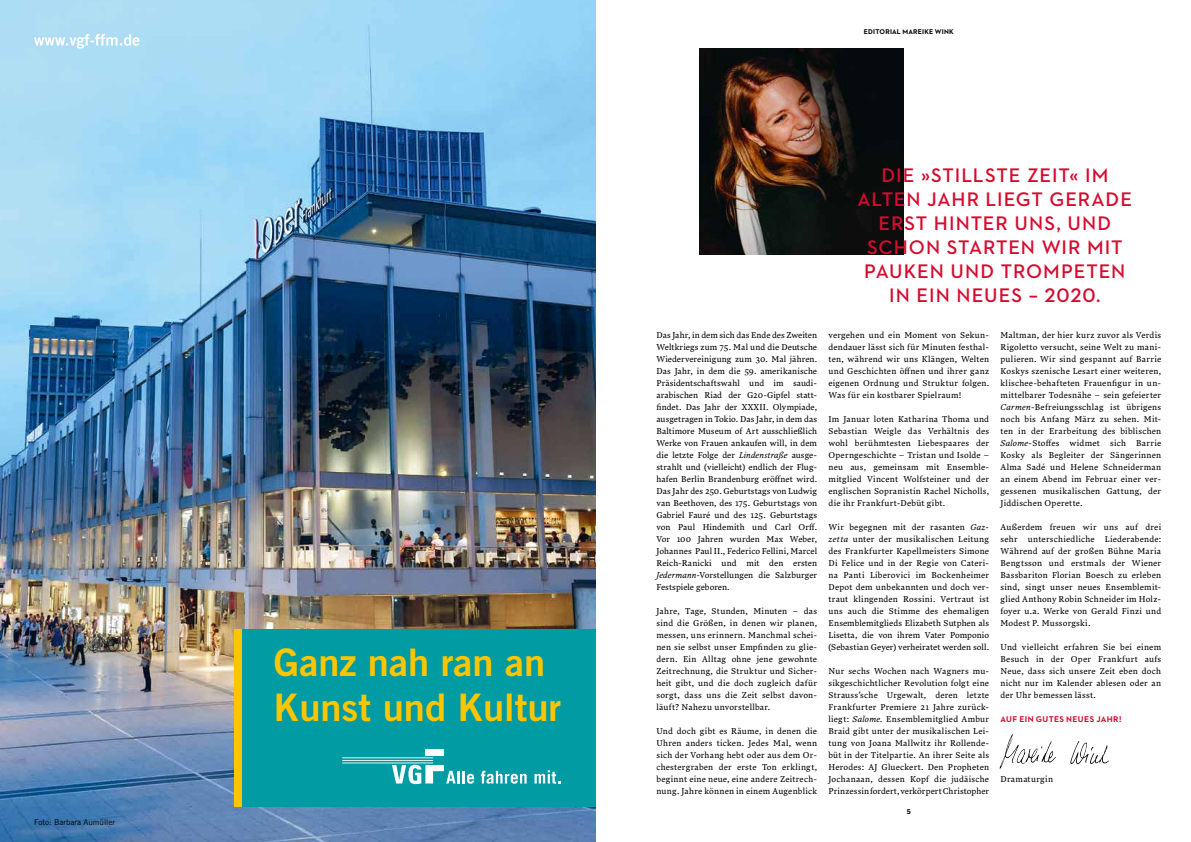
<style>
.page{position:relative;width:1191px;height:842px;background:#fff}
.page>*{position:absolute;margin:0;border:0;box-sizing:border-box;transform-origin:0 0}
.t1{font:38px/45px "Trade Gothic Bold Two";color:#fdc500}
.t2{font:600 20px/24px "Neutraface 2 Text";letter-spacing:.04em;color:#d50c2f;text-align:center}
.t3{font:8.5px/12px "Lava Std";letter-spacing:.02em;color:#000;text-align:justify}
.t4{font:700 8.5px "Neutraface 2 Text";letter-spacing:.045em;color:#d50c2f}
.t5{font:8px "Trade Gothic";color:#000}
.t6{font:700 7px "Neutraface 2 Text";letter-spacing:.03em;color:#000}
.s1{font-style:italic}
</style>
<div class="page">
<img style="left:699px;top:48px;width:204px;height:206px">
<img style="left:0;top:0;width:595px;height:842px">
<div style="left:241px;top:629px;width:354px;height:178px;background:#009ba3"></div>
<div style="left:234px;top:629px;width:8px;height:178px;background:#fdc500"></div>
<svg style="left:481px;top:771px;width:45px;height:13px"></svg>
<svg style="left:534px;top:770px;width:26px;height:14px"></svg>
<div style="left:425px;top:750px;width:19px;height:6px;background:#fff"></div>
<svg style="left:342px;top:757px;width:132px;height:27px"></svg>
<svg style="left:34px;top:34px;width:105px;height:15px"></svg>
<svg style="left:1070px;top:741px;width:39px;height:23px"></svg>
<svg style="left:999px;top:734px;width:57px;height:35px"></svg>
<p class="t5" style="left:34px;top:817px;width:83px">Foto: Barbara Aumüller</p>
<h1 class="t1" style="left:274px;top:639px;width:289px">Ganz nah ran an<br>Kunst und Kultur</h1>
<p class="t6" style="left:864px;top:27px;width:91px">EDITORIAL MAREIKE WINK</p>
<h2 class="t2" style="left:857px;top:163px;width:276px">DIE »STILLSTE ZEIT« IM<br>ALTEN JAHR LIEGT GERADE<br>ERST HINTER UNS, UND<br>SCHON STARTEN WIR MIT<br>PAUKEN UND TROMPETEN<br>IN EIN NEUES – 2020.</h2>
<p class="t3" style="left:656px;top:329px;width:162px">Das Jahr, in dem sich das Ende des Zweiten Weltkriegs zum 75. Mal und die Deutsche Wiedervereinigung zum 30. Mal jähren.<br>Das Jahr, in dem die 59. amerikanische Präsidentschaftswahl und im saudi&shy;arabischen Riad der G20-Gipfel statt&shy;findet. Das Jahr der XXXII. Olympiade, ausgetragen in Tokio. Das Jahr, in dem das Baltimore Museum of Art ausschließlich Werke von Frauen ankaufen will, in dem die letzte Folge der <span class="s1">Lindenstraße</span> ausge&shy;strahlt und (vielleicht) endlich der Flug&shy;hafen Berlin Brandenburg eröffnet wird.<br>Das Jahr des 250. Geburtstags von Ludwig van Beethoven, des 175. Geburtstags von Gabriel Fauré und des 125. Geburtstags von Paul Hindemith und Carl Orff.<br>Vor 100 Jahren wurden Max Weber, Johannes Paul II., Federico Fellini, Marcel Reich-Ranicki und mit den ersten <span class="s1">Jedermann-</span>Vorstellungen die Salzburger Festspiele geboren.</p>
<p class="t3" style="left:656px;top:605px;width:162px">Jahre, Tage, Stunden, Minuten – das sind die Größen, in denen wir planen, messen, uns erinnern. Manchmal schei&shy;nen sie selbst unser Empfinden zu glie&shy;dern. Ein Alltag ohne jene gewohnte Zeitrechnung, die Struktur und Sicher&shy;heit gibt, und die doch zugleich dafür sorgt, dass uns die Zeit selbst davon&shy;läuft? Nahezu unvorstellbar.</p>
<p class="t3" style="left:656px;top:725px;width:162px">Und doch gibt es Räume, in denen die Uhren anders ticken. Jedes Mal, wenn sich der Vorhang hebt oder aus dem Or&shy;chestergraben der erste Ton erklingt, beginnt eine neue, eine andere Zeitrech&shy;nung. Jahre können in einem Augenblick</p>
<p class="t3" style="left:828px;top:329px;width:162px">vergehen und ein Moment von Sekun&shy;dendauer lässt sich für Minuten festhal&shy;ten, während wir uns Klängen, Welten und Geschichten öffnen und ihrer ganz eigenen Ordnung und Struktur folgen.<br>Was für ein kostbarer Spielraum!</p>
<p class="t3" style="left:828px;top:413px;width:162px">Im Januar loten Katharina Thoma und Sebastian Weigle das Verhältnis des wohl berühmtesten Liebespaares der Operngeschichte – Tristan und Isolde – neu aus, gemeinsam mit Ensemble&shy;mitglied Vincent Wolfsteiner und der englischen Sopranistin Rachel Nicholls, die ihr Frankfurt-Debüt gibt.</p>
<p class="t3" style="left:828px;top:521px;width:162px">Wir begegnen mit der rasanten <span class="s1">Gaz&shy;zetta</span> unter der musikalischen Leitung des Frankfurter Kapellmeisters Simone Di Felice und in der Regie von Cateri&shy;na Panti Liberovici im Bockenheimer Depot dem unbekannten und doch ver&shy;traut klingenden Rossini. Vertraut ist uns auch die Stimme des ehemaligen Ensemblemitglieds Elizabeth Sutphen als Lisetta, die von ihrem Vater Pomponio (Sebastian Geyer) verheiratet werden soll.</p>
<p class="t3" style="left:828px;top:665px;width:162px">Nur sechs Wochen nach Wagners mu&shy;sikgeschichtlicher Revolution folgt eine Strauss’sche Urgewalt, deren letzte Frankfurter Premiere 21 Jahre zurück&shy;liegt: <span class="s1">Salome.</span> Ensemblemitglied Ambur Braid gibt unter der musikalischen Lei&shy;tung von Joana Mallwitz ihr Rollende&shy;büt in der Titelpartie. An ihrer Seite als Herodes: AJ Glueckert. Den Propheten Jochanaan, dessen Kopf die judäische Prinzessin fordert, verkörpert Christopher</p>
<p class="t6" style="left:906px;top:807px;width:6px">5</p>
<p class="t3" style="left:1000px;top:329px;width:162px">Maltman, der hier kurz zuvor als Verdis Rigoletto versucht, seine Welt zu mani&shy;pulieren. Wir sind gespannt auf Barrie Koskys szenische Lesart einer weiteren, klischee-behafteten Frauenfigur in un&shy;mittelbarer Todesnähe – sein gefeierter <span class="s1">Carmen-</span>Befreiungsschlag ist übrigens noch bis Anfang März zu sehen. Mit&shy;ten in der Erarbeitung des biblischen <span class="s1">Salome-</span>Stoffes widmet sich Barrie Kosky als Begleiter der Sängerinnen Alma Sadé und Helene Schneiderman an einem Abend im Februar einer ver&shy;gessenen musikalischen Gattung, der Jiddischen Operette.</p>
<p class="t3" style="left:1000px;top:521px;width:162px">Außerdem freuen wir uns auf drei sehr unterschiedliche Liederabende:<br>Während auf der großen Bühne Maria Bengtsson und erstmals der Wiener Bassbariton Florian Boesch zu erleben sind, singt unser neues Ensemblemit&shy;glied Anthony Robin Schneider im Holz&shy;foyer u.a. Werke von Gerald Finzi und Modest P. Mussorgski.</p>
<p class="t3" style="left:1000px;top:641px;width:162px">Und vielleicht erfahren Sie bei einem Besuch in der Oper Frankfurt aufs Neue, dass sich unsere Zeit eben doch nicht nur im Kalender ablesen oder an der Uhr bemessen lässt.</p>
<p class="t4" style="left:1000px;top:714px;width:122px">AUF EIN GUTES NEUES JAHR!</p>
<p class="t3" style="left:1000px;top:773px;width:54px">Dramaturgin</p>
</div>
